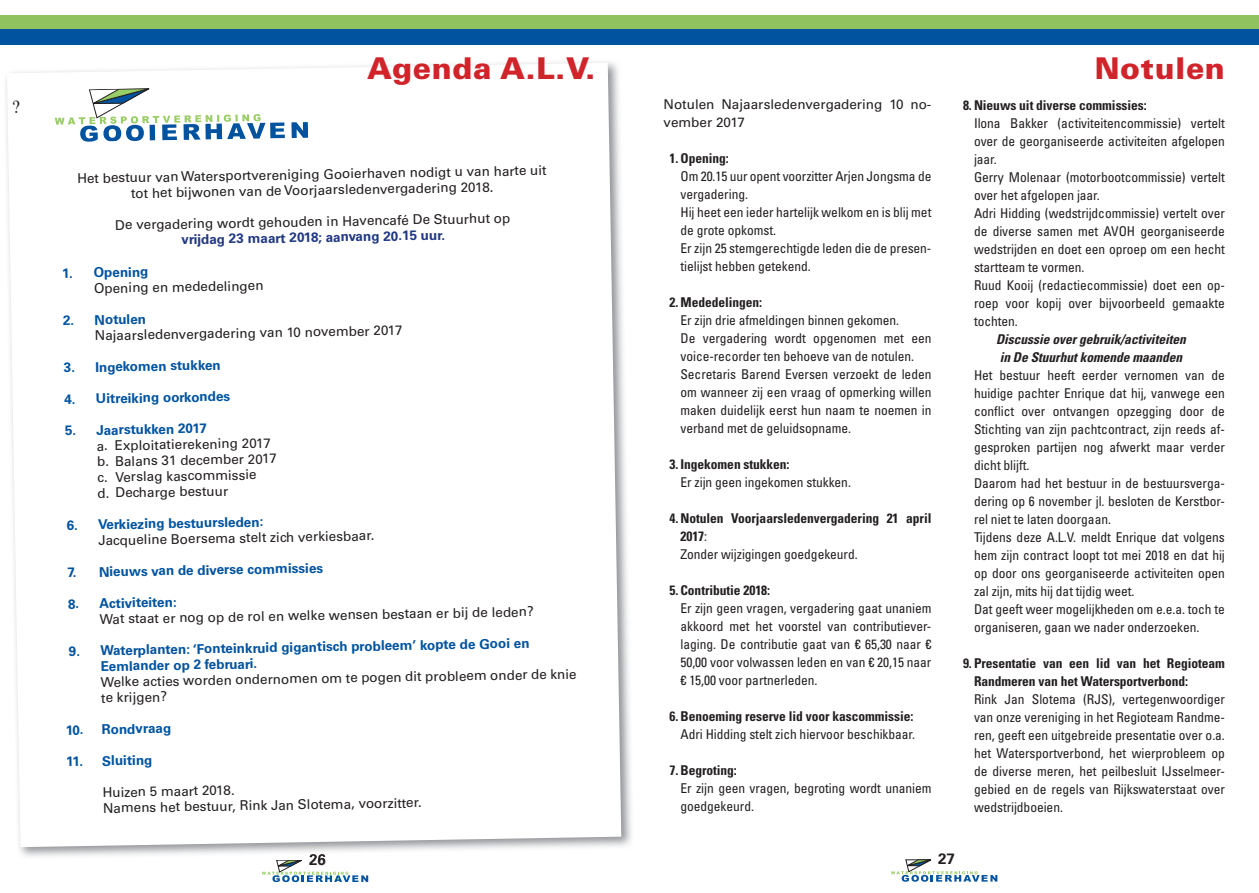
<style>
.page{position:relative;width:1259px;height:893px;background:#fff}
.page>*{position:absolute;margin:0;border:0;box-sizing:border-box;transform-origin:0 0}
.t1{font:900 30px "Univers";color:#d1232a}
.t2{font:700 15px "Univers";color:#231f20}
.t3{font:condensed 13.5px/18px "Univers";letter-spacing:-.005em;color:#231f20}
.t4{font:13.5px/15.8px "Univers";color:#231f20}
.t5{font:700 condensed 13.5px/18px "Univers";letter-spacing:-.005em;color:#231f20}
.t6{font:700 13.5px/15.8px "Univers";color:#0153a0}
.t7{font:italic 700 condensed 13.5px/18px "Univers";letter-spacing:-.005em;color:#231f20}
.t8{font:700 13.5px "Univers";color:#203882}
.s1{font-weight:400}
</style>
<div class="page">
<div style="left:0;top:15px;width:1259px;height:15px;background:#90c25f"></div>
<div style="left:0;top:30px;width:1259px;height:15px;background:#0153a0"></div>
<svg style="left:891px;top:859px;width:106px;height:23px"></svg>
<svg style="left:262px;top:860px;width:106px;height:22px"></svg>
<img style="left:6px;top:62px;width:626px;height:795px">
<img style="left:309px;top:854px;width:16px;height:5px">
<svg style="left:7px;top:63px;width:614px;height:784px"></svg>
<svg style="left:55px;top:88px;width:230px;height:54px"></svg>
<svg style="left:291px;top:122px;width:17px;height:16px"></svg>
<svg style="left:56px;top:149px;width:523px;height:685px"></svg>
<svg style="left:13px;top:101px;width:7px;height:12px"></svg>
<h1 class="t1" style="left:367px;top:49px;width:230px">agenda a.l.v.</h1>
<p class="t4" style="left:77px;top:170px;width:471px;text-align:center;rotate:-1deg">Het bestuur van Watersportvereniging Gooierhaven nodigt u van harte uit tot het bijwonen van de Voorjaarsledenvergadering 2018.</p>
<p class="t4" style="left:115px;top:217px;width:397px;rotate:-1deg">De vergadering wordt gehouden in Havencafé De Stuurhut op</p>
<p class="t8" style="left:181px;top:232px;width:265px;rotate:-1deg">vrijdag 23 maart 2018; aanvang 20.15 uur.</p>
<p class="t6" style="left:62px;top:265px;width:88px;rotate:-1deg">1. Opening</p>
<p class="t4" style="left:94px;top:280px;width:171px;rotate:-1deg">Opening en mededelingen</p>
<p class="t6" style="left:63px;top:313px;width:85px;rotate:-1deg">2. Notulen</p>
<p class="t4" style="left:95px;top:328px;width:309px;rotate:-1deg">Najaarsledenvergadering van 10 november 2017</p>
<p class="t6" style="left:64px;top:360px;width:158px;rotate:-1deg">3. Ingekomen stukken</p>
<p class="t6" style="left:64px;top:391px;width:167px;rotate:-1deg">4. Uitreiking oorkondes</p>
<p class="t6" style="left:65px;top:423px;width:143px;rotate:-1deg">5. Jaarstukken 2017</p>
<p class="t4" style="left:97px;top:438px;width:181px;rotate:-1deg">a. Exploitatierekening 2017 b. Balans 31 december 2017 c. Verslag kascommissie<br>d. Decharge bestuur</p>
<p class="t6" style="left:66px;top:517px;width:198px;rotate:-1deg">6. Verkiezing bestuursleden:</p>
<p class="t4" style="left:98px;top:532px;width:278px;rotate:-1deg">Jacqueline Boersema stelt zich verkiesbaar.</p>
<p class="t6" style="left:67px;top:565px;width:257px;rotate:-1deg">7. Nieuws van de diverse commissies</p>
<p class="t6" style="left:68px;top:596px;width:110px;rotate:-1deg">8. Activiteiten:</p>
<p class="t4" style="left:100px;top:611px;width:435px;rotate:-1deg">Wat staat er nog op de rol en welke wensen bestaan er bij de leden?</p>
<p class="t6" style="left:100px;top:643px;width:431px;text-indent:-32px;rotate:-1deg">9. Waterplanten: ‘Fonteinkruid gigantisch probleem’ kopte de Gooi en<br>Eemlander op 2 februari.</p>
<p class="t4" style="left:101px;top:674px;width:477px;rotate:-1deg">Welke acties worden ondernomen om te pogen dit probleem onder de knie te krijgen?</p>
<p class="t6" style="left:66px;top:722px;width:107px;rotate:-1deg">10. Rondvraag</p>
<p class="t6" style="left:66px;top:754px;width:88px;rotate:-1deg">11. Sluiting</p>
<p class="t4" style="left:103px;top:784px;width:320px;rotate:-1deg">Huizen 5 maart 2018.<br>Namens het bestuur, Rink Jan Slotema, voorzitter.</p>
<p class="t4" style="left:663px;top:96px;width:269px;line-height:18px">Notulen Najaarsledenvergadering 10 no&shy;vember 2017</p>
<p class="t5" style="left:669px;top:149px;width:61px">1. Opening:</p>
<p class="t3" style="left:680px;top:167px;width:252px">Om 20.15 uur opent voorzitter Arjen Jongsma de vergadering.<br>Hij heet een ieder hartelijk welkom en is blij met de grote opkomst.<br>Er zijn 25 stemgerechtigde leden die de presen&shy;tielijst hebben getekend.</p>
<p class="t5" style="left:669px;top:293px;width:94px">2. Mededelingen:</p>
<p class="t3" style="left:680px;top:311px;width:252px">Er zijn drie afmeldingen binnen gekomen.<br>De vergadering wordt opgenomen met een voice-recorder ten behoeve van de notulen.<br>Secretaris Barend Eversen verzoekt de leden om wanneer zij een vraag of opmerking willen maken duidelijk eerst hun naam te noemen in verband met de geluidsopname.</p>
<p class="t5" style="left:669px;top:455px;width:122px">3. Ingekomen stukken:</p>
<p class="t3" style="left:680px;top:473px;width:172px">Er zijn geen ingekomen stukken.</p>
<p class="t5" style="left:680px;top:509px;width:252px;text-indent:-11px">4. Notulen Voorjaarsledenvergadering 21 april<br>2017<span class="s1">:<br>Zonder wijzigingen goedgekeurd.</span></p>
<p class="t5" style="left:669px;top:581px;width:102px">5. Contributie 2018:</p>
<p class="t3" style="left:680px;top:599px;width:252px;text-align:justify">Er zijn geen vragen, vergadering gaat unaniem akkoord met het voorstel van contributiever&shy;laging. De contributie gaat van € 65,30 naar € 50,00 voor volwassen leden en van € 20,15 naar € 15,00 voor partnerleden.</p>
<p class="t5" style="left:669px;top:707px;width:245px">6. Benoeming reserve lid voor kascommissie:</p>
<p class="t3" style="left:680px;top:725px;width:236px">Adri Hidding stelt zich hiervoor beschikbaar.</p>
<p class="t5" style="left:669px;top:761px;width:69px">7. Begroting:</p>
<p class="t3" style="left:680px;top:779px;width:252px">Er zijn geen vragen, begroting wordt unaniem goedgekeurd.</p>
<h1 class="t1" style="left:1094px;top:49px;width:132px">notulen</h1>
<p class="t5" style="left:963px;top:96px;width:185px">8. Nieuws uit diverse commissies:</p>
<p class="t3" style="left:974px;top:114px;width:252px">Ilona Bakker (activiteitencommissie) vertelt over de georganiseerde activiteiten afgelopen jaar.<br>Gerry Molenaar (motorbootcommissie) vertelt over het afgelopen jaar.<br>Adri Hidding (wedstrijdcommissie) vertelt over de diverse samen met AVOH georganiseerde wedstrijden en doet een oproep om een hecht startteam te vormen.<br>Ruud Kooij (redactiecommissie) doet een op&shy;roep voor kopij over bijvoorbeeld gemaakte tochten.</p>
<p class="t7" style="left:996px;top:330px;width:191px">Discussie over gebruik/activiteiten in De Stuurhut komende maanden</p>
<p class="t3" style="left:974px;top:366px;width:252px">Het bestuur heeft eerder vernomen van de huidige pachter Enrique dat hij, vanwege een conflict over ontvangen opzegging door de Stichting van zijn pachtcontract, zijn reeds af&shy;gesproken partijen nog afwerkt maar verder dicht blijft.<br>Daarom had het bestuur in de bestuursverga&shy;dering op 6 november jl. besloten de Kerstbor&shy;rel niet te laten doorgaan.<br>Tijdens deze A.L.V. meldt Enrique dat volgens hem zijn contract loopt tot mei 2018 en dat hij op door ons georganiseerde activiteiten open zal zijn, mits hij dat tijdig weet.<br>Dat geeft weer mogelijkheden om e.e.a. toch te organiseren, gaan we nader onderzoeken.</p>
<p class="t5" style="left:974px;top:654px;width:252px;text-indent:-11px">9. Presentatie van een lid van het Regioteam<br>Randmeren van het Watersportverbond:</p>
<p class="t3" style="left:974px;top:690px;width:252px;text-align:justify">Rink Jan Slotema (RJS), vertegenwoordiger van onze vereniging in het Regioteam Randme&shy;ren, geeft een uitgebreide presentatie over o.a. het Watersportverbond, het wierprobleem op de diverse meren, het peilbesluit IJsselmeer&shy;gebied en de regels van Rijkswaterstaat over wedstrijdboeien.</p>
<p class="t2" style="left:309px;top:851px;width:18px">26</p>
<p class="t2" style="left:938px;top:850px;width:18px">27</p>
</div>
